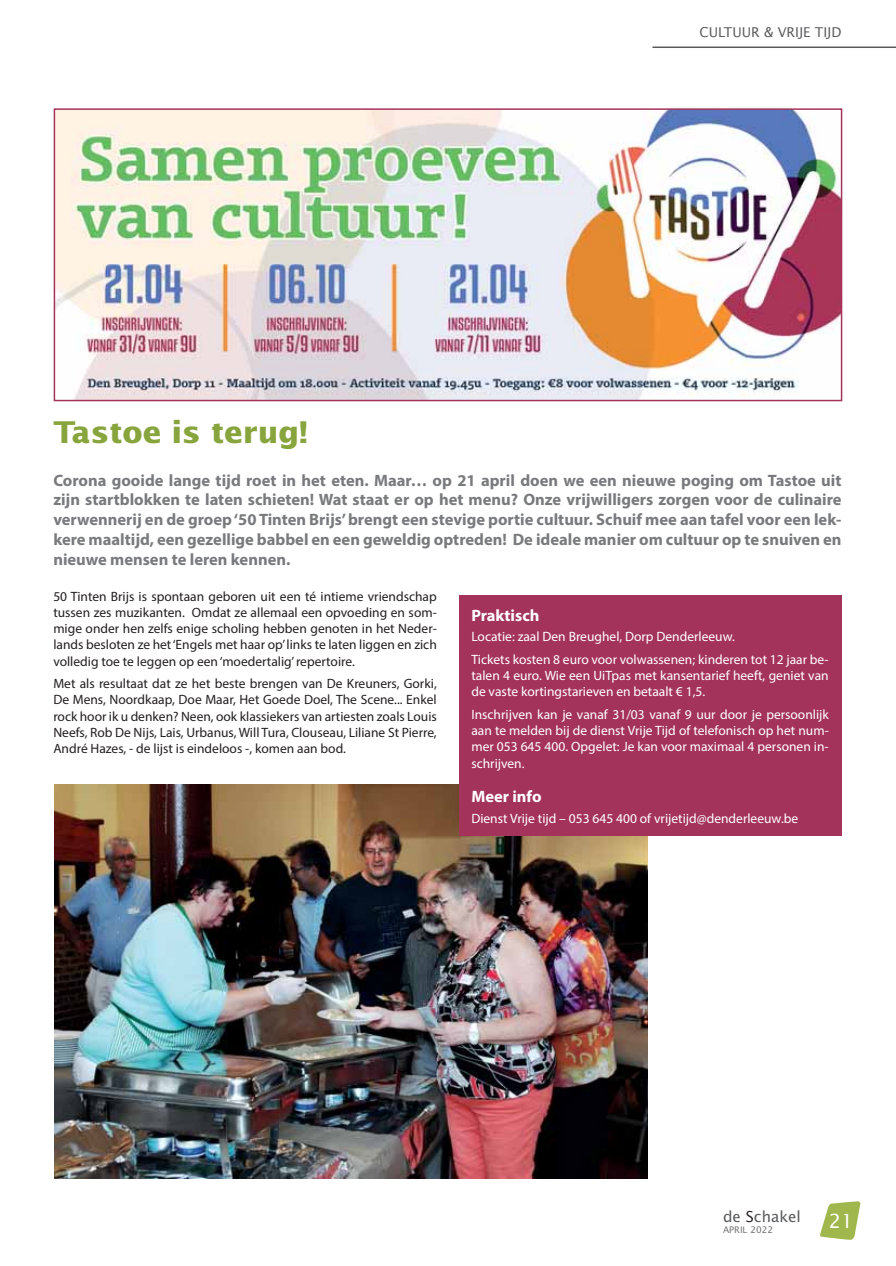
<style>
.page{position:relative;width:896px;height:1266px;background:#fff}
.page>*{position:absolute;margin:0;border:0;box-sizing:border-box;transform-origin:0 0}
.t1{font:700 30px "Lucida Sans Std";color:#88a53d}
.t2{font:19.5px "Lucida Sans Std";color:#fff}
.t3{font:700 16.5px/19.8px "Myriad Pro";color:#797a7d;text-align:justify}
.t4{font:700 16.5px "Myriad Pro";color:#fff}
.t5{font:15.15px "Lucida Sans Std";color:#58595b}
.t6{font:13.5px/16.2px "Myriad Pro";color:#231f20;text-align:justify}
.t7{font:13.5px/16.2px "Myriad Pro";color:#fff}
.t8{font:13.5px "Lucida Sans Std";color:#58595b}
.t9{font:9px "Lucida Sans Std";color:#6d6e70}
.s1{color:#231f20}
</style>
<div class="page">
<hr style="left:652px;top:46px;width:243px;height:2px;background:#58595b">
<svg style="left:820px;top:1201px;width:40px;height:38px"></svg>
<img style="left:54px;top:784px;width:593px;height:394px">
<img style="left:57px;top:111px;width:782px;height:287px">
<div style="left:54px;top:108px;width:788px;height:293px;border:2px solid #a5325b"></div>
<div style="left:458px;top:595px;width:383px;height:240px;background:#a4335b"></div>
<p class="t8" style="left:699px;top:25px;width:143px">CULTUUR &amp; VRIJE TIJD</p>
<h1 class="t1" style="left:53px;top:418px;width:255px">Tastoe is terug!</h1>
<p class="t3" style="left:53px;top:471px;width:789px">Corona gooide lange tijd roet in het eten. Maar… op 21 april doen we een nieuwe poging om Tastoe uit zijn startblokken te laten schieten! Wat staat er op het menu? Onze vrijwilligers zorgen voor de culinaire verwennerij en de groep ‘50 Tinten Brijs’ brengt een stevige portie cultuur. Schuif mee aan tafel voor een lek&shy;kere maaltijd, een gezellige babbel en een geweldig optreden! De ideale manier om cultuur op te snuiven en nieuwe mensen te leren kennen.</p>
<p class="t6" style="left:53px;top:589px;width:385px">50 Tinten Brijs is spontaan geboren uit een té intieme vriendschap tussen zes muzikanten. Omdat ze allemaal een opvoeding en som&shy;mige onder hen zelfs enige scholing hebben genoten in het Neder&shy;lands besloten ze het ‘Engels met haar op’ links te laten liggen en zich volledig toe te leggen op een ‘moedertalig’ repertoire.</p>
<p class="t6" style="left:53px;top:677px;width:385px">Met als resultaat dat ze het beste brengen van De Kreuners, Gorki, De Mens, Noordkaap, Doe Maar, Het Goede Doel, The Scene... Enkel rock hoor ik u denken? Neen, ook klassiekers van artiesten zoals Louis Neefs, Rob De Nijs, Lais, Urbanus, Will Tura, Clouseau, Liliane St Pierre, André Hazes, - de lijst is eindeloos -, komen aan bod.</p>
<p class="t4" style="left:471px;top:609px;width:70px">Praktisch</p>
<p class="t7" style="left:471px;top:627px;width:359px;line-height:22.5px">Locatie: zaal Den Breughel, Dorp Denderleeuw.<br>Tickets kosten 8 euro voor volwassenen; kinderen tot 12 jaar be-</p>
<p class="t7" style="left:471px;top:669px;width:359px">talen 4 euro. Wie een UiTpas met kansentarief heeft, geniet van de vaste kortingstarieven en betaalt € 1,5.</p>
<p class="t7" style="left:471px;top:707px;width:359px;text-align:justify">Inschrijven kan je vanaf 31/03 vanaf 9 uur door je persoonlijk aan te melden bij de dienst Vrije Tijd of telefonisch op het num&shy;mer 053 645 400. Opgelet: Je kan voor maximaal 4 personen in&shy;schrijven.</p>
<p class="t4" style="left:471px;top:790px;width:72px">Meer info</p>
<p class="t7" style="left:471px;top:811px;width:328px">Dienst Vrije tijd – 053 645 400 of vrijetijd@denderleeuw.be</p>
<p class="t5" style="left:723px;top:1208px;width:79px">de <span class="s1">S</span>chakel</p>
<p class="t9" style="left:723px;top:1224px;width:52px">APRIL 2022</p>
<h2 class="t2" style="left:828px;top:1209px;width:26px">21</h2>
</div>
